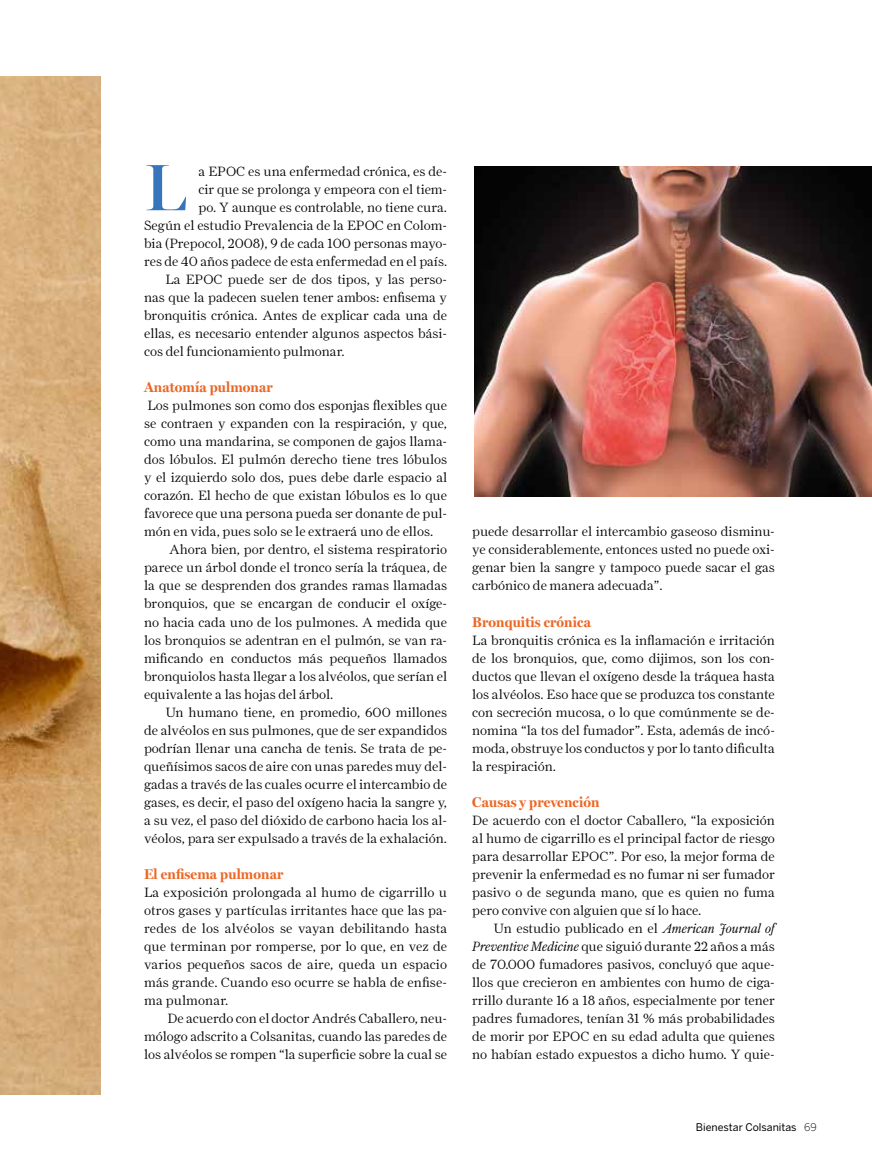
<style>
.page{position:relative;width:872px;height:1170px;background:#fff}
.page>*{position:absolute;margin:0;border:0;box-sizing:border-box;transform-origin:0 0}
.t1{font:600 66px "Miller Banner";color:#3775ba}
.t2{font:700 14.25px "Miller Display";letter-spacing:.01em;color:#ec6725}
.t3{font:300 13.5px/18px "Farnham Display";color:#000;text-align:justify}
.t4{font:10.5px "Benton Sans";color:#000}
.s1{font-style:italic}
.s2{font-weight:300}
</style>
<div class="page">
<img style="left:0;top:77px;width:100px;height:1017px">
<img style="left:474px;top:166px;width:398px;height:330px">
<h1 class="t1" style="left:144px;top:148px;width:43px">L</h1>
<p class="t3" style="left:198px;top:162px;width:250px">a EPOC es una enfermedad crónica, es de-</p>
<p class="t3" style="left:198px;top:180px;width:250px">cir que se prolonga y empeora con el tiem-</p>
<p class="t3" style="left:198px;top:198px;width:250px">po. Y aunque es controlable, no tiene cura.</p>
<p class="t3" style="left:144px;top:216px;width:304px">Según el estudio Prevalencia de la EPOC en Colom-</p>
<p class="t3" style="left:144px;top:234px;width:304px">bia (Prepocol, 2008), 9 de cada 100 personas mayo-</p>
<p class="t3" style="left:144px;top:252px;width:304px">res de 40 años padece de esta enfermedad en el país.</p>
<p class="t3" style="left:165px;top:270px;width:283px">La EPOC puede ser de dos tipos, y las perso-</p>
<p class="t3" style="left:144px;top:288px;width:304px">nas que la padecen suelen tener ambos: enfisema y</p>
<p class="t3" style="left:144px;top:306px;width:304px">bronquitis crónica. Antes de explicar cada una de</p>
<p class="t3" style="left:144px;top:324px;width:304px">ellas, es necesario entender algunos aspectos bási-</p>
<p class="t3" style="left:144px;top:342px;width:202px">cos del funcionamiento pulmonar.</p>
<p class="t2" style="left:144px;top:379px;width:130px">Anatomía pulmonar</p>
<p class="t3" style="left:144px;top:396px;width:304px">Los pulmones son como dos esponjas flexibles que se contraen y expanden con la respiración, y que, como una mandarina, se componen de gajos llama&shy;dos lóbulos. El pulmón derecho tiene tres lóbulos y el izquierdo solo dos, pues debe darle espacio al corazón. El hecho de que existan lóbulos es lo que favorece que una persona pueda ser donante de pul&shy;món en vida, pues solo se le extraerá uno de ellos.</p>
<p class="t3" style="left:144px;top:540px;width:304px;text-indent:25px">Ahora bien, por dentro, el sistema respiratorio parece un árbol donde el tronco sería la tráquea, de la que se desprenden dos grandes ramas llamadas bronquios, que se encargan de conducir el oxíge&shy;no hacia cada uno de los pulmones. A medida que los bronquios se adentran en el pulmón, se van ra&shy;mificando en conductos más pequeños llamados bronquiolos hasta llegar a los alvéolos, que serían el equivalente a las hojas del árbol.</p>
<p class="t3" style="left:144px;top:702px;width:304px;text-indent:21px">Un humano tiene, en promedio, 600 millones de alvéolos en sus pulmones, que de ser expandidos podrían llenar una cancha de tenis. Se trata de pe&shy;queñísimos sacos de aire con unas paredes muy del&shy;gadas a través de las cuales ocurre el intercambio de gases, es decir, el paso del oxígeno hacia la sangre y, a su vez, el paso del dióxido de carbono hacia los al&shy;véolos, para ser expulsado a través de la exhalación.</p>
<p class="t2" style="left:144px;top:865px;width:141px">El enfisema pulmonar</p>
<p class="t3" style="left:144px;top:882px;width:304px">La exposición prolongada al humo de cigarrillo u otros gases y partículas irritantes hace que las pa&shy;redes de los alvéolos se vayan debilitando hasta que terminan por romperse, por lo que, en vez de varios pequeños sacos de aire, queda un espacio más grande. Cuando eso ocurre se habla de enfise&shy;ma pulmonar.</p>
<p class="t3" style="left:144px;top:1008px;width:304px;text-indent:23px">De acuerdo con el doctor Andrés Caballero, neu&shy;mólogo adscrito a Colsanitas, cuando las paredes de los alvéolos se rompen “la superficie sobre la cual se</p>
<p class="t3" style="left:472px;top:522px;width:304px">puede desarrollar el intercambio gaseoso disminu&shy;ye considerablemente, entonces usted no puede oxi&shy;genar bien la sangre y tampoco puede sacar el gas carbónico de manera adecuada”.</p>
<p class="t2" style="left:472px;top:613px;width:120px">Bronquitis crónica</p>
<p class="t3" style="left:472px;top:630px;width:304px">La bronquitis crónica es la inflamación e irritación de los bronquios, que, como dijimos, son los con&shy;ductos que llevan el oxígeno desde la tráquea hasta los alvéolos. Eso hace que se produzca tos constante con secreción mucosa, o lo que comúnmente se de&shy;nomina “la tos del fumador”. Esta, además de incó&shy;moda, obstruye los conductos y por lo tanto dificulta la respiración.</p>
<p class="t2" style="left:472px;top:793px;width:129px">Causas y prevención</p>
<p class="t3" style="left:472px;top:810px;width:304px">De acuerdo con el doctor Caballero, “la exposición al humo de cigarrillo es el principal factor de riesgo para desarrollar EPOC”. Por eso, la mejor forma de prevenir la enfermedad es no fumar ni ser fumador pasivo o de segunda mano, que es quien no fuma pero convive con alguien que sí lo hace.</p>
<p class="t3" style="left:472px;top:918px;width:304px;text-indent:21px">Un estudio publicado en el <span class="s1">American Journal of Preventive Medicine</span> que siguió durante 22 años a más de 70.000 fumadores pasivos, concluyó que aque&shy;llos que crecieron en ambientes con humo de ciga&shy;rrillo durante 16 a 18 años, especialmente por tener padres fumadores, tenían 31 % más probabilidades de morir por EPOC en su edad adulta que quienes no habían estado expuestos a dicho humo. Y quie-</p>
<p class="t4" style="left:696px;top:1120px;width:122px">Bienestar Colsanitas <span class="s2">69</span></p>
</div>
